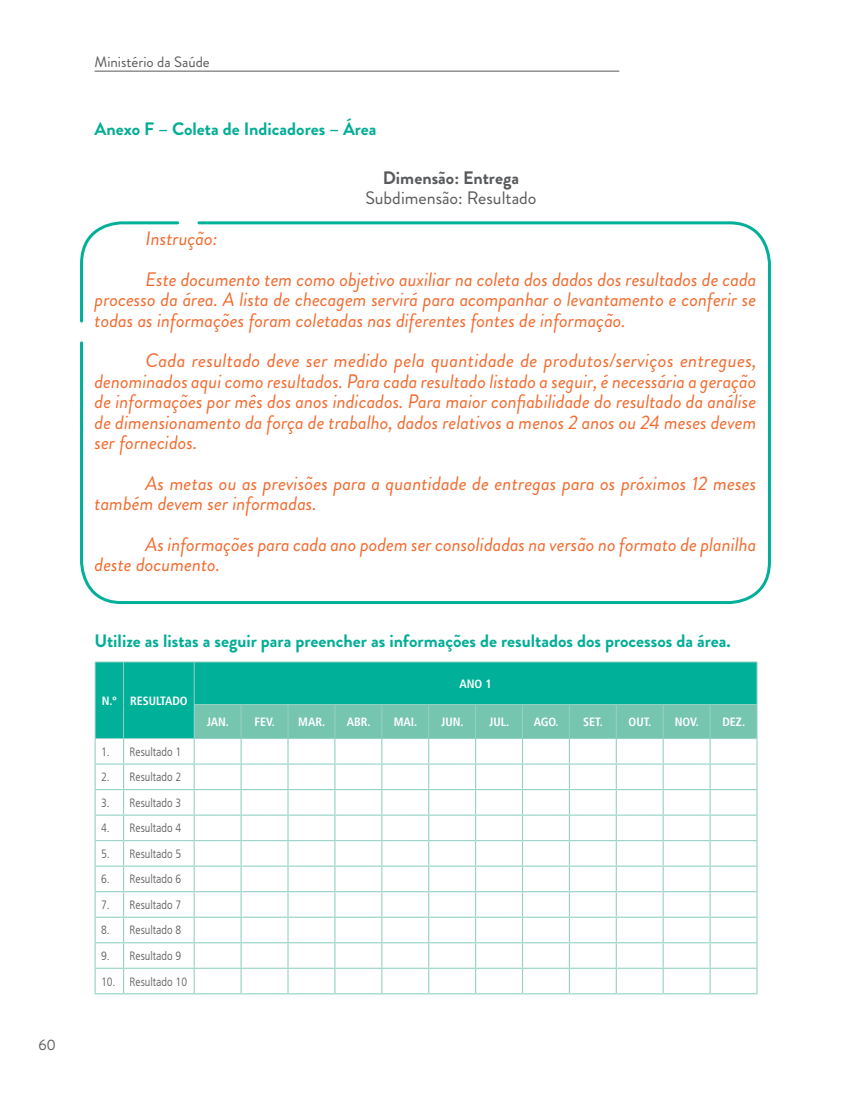
<style>
.page{position:relative;width:851px;height:1106px;background:#fff}
.page>*{position:absolute;margin:0;border:0;box-sizing:border-box;transform-origin:0 0}
.t1{font:italic 19.5px/20.4px "Brandon Grotesque";color:#f36a2e}
.t2{font:700 18px "Brandon Grotesque";color:#00ad96}
.t3{font:18px "Brandon Grotesque";color:#58595b}
.t4{font:700 18px "Brandon Grotesque";color:#58595b}
.t5{font:15px "Brandon Grotesque";color:#58595b}
.t6{font:300 condensed 12px "Frutiger LT";color:#58595b}
.t7{font:700 condensed 12px "Frutiger LT";color:#fff}
</style>
<div class="page">
<hr style="left:94px;top:71px;width:525px;height:1px;background:#58595b">
<svg style="left:80px;top:221px;width:691px;height:384px"></svg>
<div style="left:96px;top:662px;width:660px;height:76px;background:#00b098"></div>
<hr style="left:123px;top:763px;width:71px;height:1px;background:#95d1c5">
<hr style="left:123px;top:789px;width:71px;height:1px;background:#95d1c5">
<hr style="left:123px;top:814px;width:71px;height:1px;background:#95d1c5">
<hr style="left:123px;top:840px;width:71px;height:1px;background:#95d1c5">
<hr style="left:123px;top:865px;width:71px;height:1px;background:#95d1c5">
<hr style="left:123px;top:891px;width:71px;height:1px;background:#95d1c5">
<hr style="left:123px;top:916px;width:71px;height:1px;background:#95d1c5">
<hr style="left:123px;top:942px;width:71px;height:1px;background:#95d1c5">
<hr style="left:123px;top:967px;width:71px;height:1px;background:#95d1c5">
<svg style="left:194px;top:705px;width:563px;height:288px"></svg>
<hr style="left:123px;top:993px;width:71px;height:1px;background:#95d1c5">
<hr style="left:194px;top:993px;width:47px;height:1px;background:#95d1c5">
<hr style="left:241px;top:993px;width:47px;height:1px;background:#95d1c5">
<hr style="left:288px;top:993px;width:47px;height:1px;background:#95d1c5">
<hr style="left:335px;top:993px;width:47px;height:1px;background:#95d1c5">
<hr style="left:382px;top:993px;width:46px;height:1px;background:#95d1c5">
<hr style="left:428px;top:993px;width:47px;height:1px;background:#95d1c5">
<hr style="left:475px;top:993px;width:47px;height:1px;background:#95d1c5">
<hr style="left:522px;top:993px;width:47px;height:1px;background:#95d1c5">
<hr style="left:569px;top:993px;width:47px;height:1px;background:#95d1c5">
<hr style="left:616px;top:993px;width:47px;height:1px;background:#95d1c5">
<hr style="left:663px;top:993px;width:47px;height:1px;background:#95d1c5">
<hr style="left:710px;top:993px;width:47px;height:1px;background:#95d1c5">
<hr style="left:194px;top:704px;width:1px;height:34px;background:#95d1c5">
<hr style="left:123px;top:662px;width:1px;height:42px;background:#95d1c5">
<hr style="left:123px;top:704px;width:1px;height:34px;background:#95d1c5">
<svg style="left:95px;top:661px;width:28px;height:1px"></svg>
<hr style="left:95px;top:662px;width:1px;height:42px;background:#95d1c5">
<hr style="left:123px;top:661px;width:71px;height:1px;background:#95d1c5">
<hr style="left:95px;top:704px;width:1px;height:34px;background:#95d1c5">
<hr style="left:756px;top:704px;width:1px;height:34px;background:#95d1c5">
<svg style="left:94px;top:738px;width:30px;height:256px"></svg>
<hr style="left:123px;top:738px;width:71px;height:1px;background:#95d1c5">
<hr style="left:194px;top:738px;width:47px;height:1px;background:#95d1c5">
<hr style="left:241px;top:738px;width:47px;height:1px;background:#95d1c5">
<hr style="left:288px;top:738px;width:47px;height:1px;background:#95d1c5">
<hr style="left:335px;top:738px;width:47px;height:1px;background:#95d1c5">
<hr style="left:382px;top:738px;width:46px;height:1px;background:#95d1c5">
<hr style="left:428px;top:738px;width:47px;height:1px;background:#95d1c5">
<hr style="left:475px;top:738px;width:47px;height:1px;background:#95d1c5">
<hr style="left:522px;top:738px;width:47px;height:1px;background:#95d1c5">
<hr style="left:569px;top:738px;width:47px;height:1px;background:#95d1c5">
<hr style="left:616px;top:738px;width:47px;height:1px;background:#95d1c5">
<hr style="left:663px;top:738px;width:47px;height:1px;background:#95d1c5">
<hr style="left:710px;top:738px;width:47px;height:1px;background:#95d1c5">
<hr style="left:194px;top:661px;width:47px;height:1px;background:#95d1c5">
<hr style="left:194px;top:662px;width:1px;height:42px;background:#95d1c5">
<hr style="left:241px;top:661px;width:47px;height:1px;background:#95d1c5">
<hr style="left:288px;top:661px;width:47px;height:1px;background:#95d1c5">
<hr style="left:335px;top:661px;width:47px;height:1px;background:#95d1c5">
<hr style="left:382px;top:661px;width:46px;height:1px;background:#95d1c5">
<hr style="left:428px;top:661px;width:47px;height:1px;background:#95d1c5">
<hr style="left:475px;top:661px;width:47px;height:1px;background:#95d1c5">
<hr style="left:522px;top:661px;width:47px;height:1px;background:#95d1c5">
<hr style="left:569px;top:661px;width:47px;height:1px;background:#95d1c5">
<hr style="left:616px;top:661px;width:47px;height:1px;background:#95d1c5">
<hr style="left:663px;top:661px;width:47px;height:1px;background:#95d1c5">
<hr style="left:710px;top:661px;width:47px;height:1px;background:#95d1c5">
<hr style="left:756px;top:662px;width:1px;height:42px;background:#95d1c5">
<hr style="left:194px;top:704px;width:47px;height:1px;background:#95d1c5">
<hr style="left:241px;top:704px;width:47px;height:1px;background:#95d1c5">
<hr style="left:288px;top:704px;width:47px;height:1px;background:#95d1c5">
<hr style="left:335px;top:704px;width:47px;height:1px;background:#95d1c5">
<hr style="left:382px;top:704px;width:46px;height:1px;background:#95d1c5">
<hr style="left:428px;top:704px;width:47px;height:1px;background:#95d1c5">
<hr style="left:475px;top:704px;width:47px;height:1px;background:#95d1c5">
<hr style="left:522px;top:704px;width:47px;height:1px;background:#95d1c5">
<hr style="left:569px;top:704px;width:47px;height:1px;background:#95d1c5">
<hr style="left:616px;top:704px;width:47px;height:1px;background:#95d1c5">
<hr style="left:663px;top:704px;width:47px;height:1px;background:#95d1c5">
<hr style="left:710px;top:704px;width:47px;height:1px;background:#95d1c5">
<p class="t5" style="left:38px;top:1034px;width:19px">60</p>
<p class="t5" style="left:94px;top:51px;width:117px">Ministério da Saúde</p>
<p class="t2" style="left:94px;top:117px;width:283px">Anexo F – Coleta de Indicadores – Área</p>
<p class="t4" style="left:383px;top:165px;width:138px">Dimensão: Entrega</p>
<p class="t3" style="left:365px;top:185px;width:173px">Subdimensão: Resultado</p>
<p class="t1" style="left:146px;top:218px;width:612px;line-height:40.8px">Instrução:<br>Este documento tem como objetivo auxiliar na coleta dos dados dos resultados de cada</p>
<p class="t1" style="left:94px;top:289px;width:663px">processo da área. A lista de checagem servirá para acompanhar o levantamento e conferir se todas as informações foram coletadas nas diferentes fontes de informação.</p>
<p class="t1" style="left:94px;top:351px;width:663px;text-align:justify;text-indent:51px">Cada resultado deve ser medido pela quantidade de produtos/serviços entregues, denominados aqui como resultados. Para cada resultado listado a seguir, é necessária a geração de informações por mês dos anos indicados. Para maior confiabilidade do resultado da análise de dimensionamento da força de trabalho, dados relativos a menos 2 anos ou 24 meses devem ser fornecidos.</p>
<p class="t1" style="left:94px;top:473px;width:663px;text-indent:51px">As metas ou as previsões para a quantidade de entregas para os próximos 12 meses também devem ser informadas.</p>
<p class="t1" style="left:94px;top:534px;width:663px;text-indent:51px">As informações para cada ano podem ser consolidadas na versão no formato de planilha deste documento.</p>
<p class="t2" style="left:94px;top:628px;width:637px">Utilize as listas a seguir para preencher as informações de resultados dos processos da área.</p>
<p class="t7" style="left:102px;top:693px;width:87px">N.º RESULTADO</p>
<p class="t6" style="left:101px;top:745px;width:82px">1. Resultado 1</p>
<p class="t6" style="left:101px;top:770px;width:82px">2. Resultado 2</p>
<p class="t6" style="left:101px;top:796px;width:82px">3. Resultado 3</p>
<p class="t6" style="left:101px;top:821px;width:82px">4. Resultado 4</p>
<p class="t6" style="left:101px;top:847px;width:82px">5. Resultado 5</p>
<p class="t6" style="left:101px;top:872px;width:82px">6. Resultado 6</p>
<p class="t6" style="left:101px;top:898px;width:82px">7. Resultado 7</p>
<p class="t6" style="left:101px;top:923px;width:82px">8. Resultado 8</p>
<p class="t6" style="left:101px;top:949px;width:82px">9. Resultado 9</p>
<p class="t6" style="left:101px;top:974px;width:87px">10. Resultado 10</p>
<p class="t7" style="left:459px;top:676px;width:34px">ANO 1</p>
<p class="t7" style="left:207px;top:714px;width:23px">JAN.</p>
<p class="t7" style="left:254px;top:714px;width:22px">FEV.</p>
<p class="t7" style="left:298px;top:714px;width:28px">MAR.</p>
<p class="t7" style="left:346px;top:714px;width:25px">ABR.</p>
<p class="t7" style="left:393px;top:714px;width:25px">MAI.</p>
<p class="t7" style="left:441px;top:714px;width:24px">JUN.</p>
<p class="t7" style="left:489px;top:714px;width:22px">JUL.</p>
<p class="t7" style="left:533px;top:714px;width:26px">AGO.</p>
<p class="t7" style="left:583px;top:714px;width:21px">SET.</p>
<p class="t7" style="left:628px;top:714px;width:24px">OUT.</p>
<p class="t7" style="left:674px;top:714px;width:26px">NOV.</p>
<p class="t7" style="left:722px;top:714px;width:24px">DEZ.</p>
</div>
